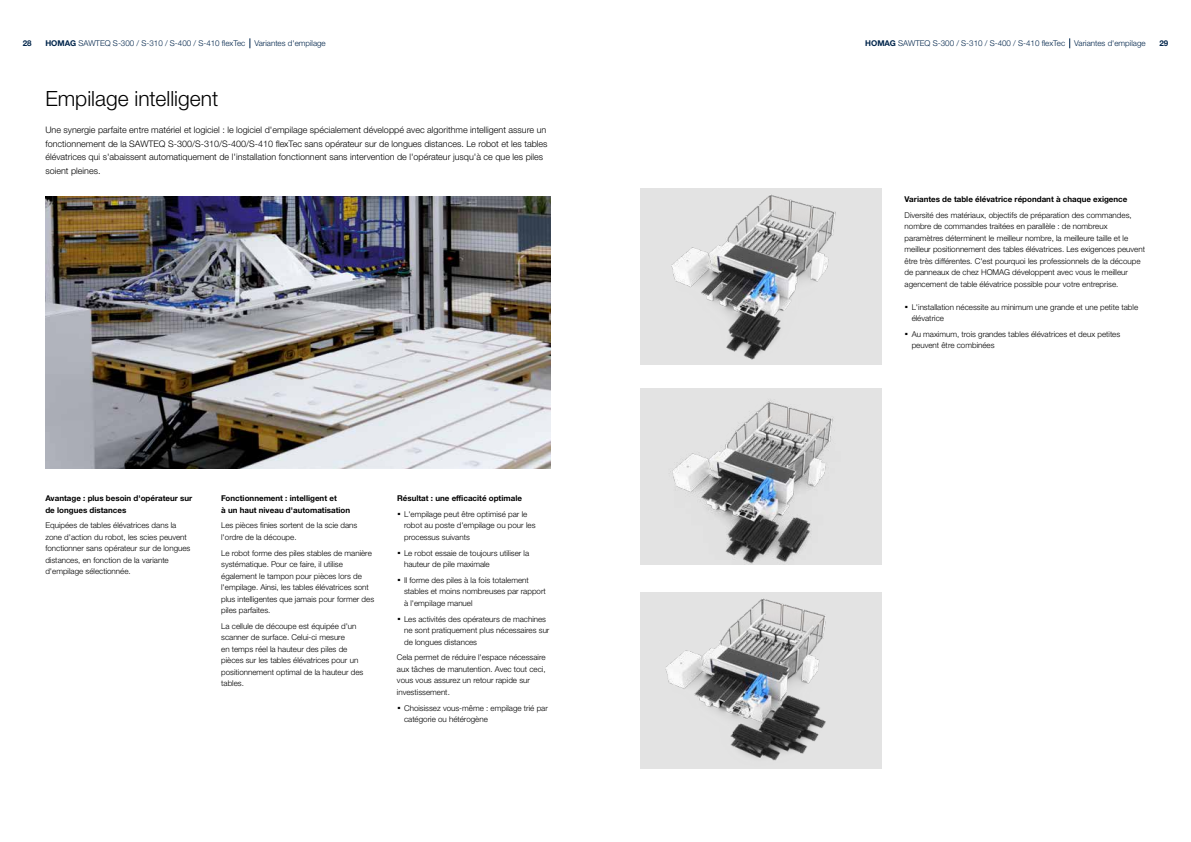
<style>
.page{position:relative;width:1191px;height:842px;background:#fff}
.page>*{position:absolute;margin:0;border:0;box-sizing:border-box;transform-origin:0 0}
.t1{font:300 21px "Helvetica Neue LTW1 G";color:#000}
.t2{font:300 9px/13.6px "Helvetica Neue LTW1 G";color:#000}
.t3{font:300 8px/11.5px "Helvetica Neue LTW1 G";color:#000}
.t4{font:700 8px/11.5px "Helvetica Neue LTW1 G";color:#000}
.t5{font:300 8px "Helvetica Neue LTW1 G";color:#00254b}
.t6{font:700 8px "Helvetica Neue LTW1 G";color:#00254b}
.s1{font-weight:700}
.s2{font-weight:700;font-size:14px}
</style>
<div class="page">
<img style="left:45px;top:196px;width:505px;height:272px">
<img style="left:641px;top:388px;width:241px;height:177px">
<img style="left:641px;top:592px;width:241px;height:177px">
<img style="left:641px;top:188px;width:241px;height:176px">
<p class="t5" style="left:45px;top:39px;width:282px"><span class="s1">HOMAG</span> SAWTEQ S-300 / S-310 / S-400 / S-410 flexTec Variantes d'empilage</p>
<p class="t5" style="left:865px;top:39px;width:282px"><span class="s1">HOMAG</span> SAWTEQ S-300 / S-310 / S-400 / S-410 flexTec Variantes d'empilage</p>
<p class="t6" style="left:23px;top:39px;width:10px">28</p>
<p class="t6" style="left:1159px;top:39px;width:10px">29</p>
<h1 class="t1" style="left:45px;top:86px;width:174px">Empilage intelligent</h1>
<p class="t2" style="left:45px;top:123px;width:504px">Une synergie parfaite entre matériel et logiciel : le logiciel d'empilage spécialement développé avec algorithme intelligent assure un fonctionnement de la SAWTEQ S-300/S-310/S-400/S-410 flexTec sans opérateur sur de longues distances. Le robot et les tables élévatrices qui s'abaissent automatiquement de l'installation fonctionnent sans intervention de l'opérateur jusqu'à ce que les piles soient pleines.</p>
<p class="t4" style="left:45px;top:492px;width:148px">Avantage : plus besoin d'opérateur sur de longues distances</p>
<p class="t3" style="left:45px;top:520px;width:147px">Equipées de tables élévatrices dans la zone d'action du robot, les scies peuvent fonctionner sans opérateur sur de longues distances, en fonction de la variante d'empilage sélectionnée.</p>
<p class="t4" style="left:221px;top:492px;width:130px">Fonctionnement : intelligent et<br>à un haut niveau d'automatisation</p>
<p class="t3" style="left:221px;top:520px;width:138px">Les pièces finies sortent de la scie dans l'ordre de la découpe.</p>
<p class="t3" style="left:221px;top:547px;width:154px">Le robot forme des piles stables de manière systématique. Pour ce faire, il utilise également le tampon pour pièces lors de l'empilage. Ainsi, les tables élévatrices sont plus intelligentes que jamais pour former des piles parfaites.</p>
<p class="t3" style="left:221px;top:620px;width:144px">La cellule de découpe est équipée d'un scanner de surface. Celui-ci mesure<br>en temps réel la hauteur des piles de pièces sur les tables élévatrices pour un positionnement optimal de la hauteur des tables.</p>
<p class="t3" style="left:397px;top:490px;width:132px;line-height:15.8px"><span class="s1">Résultat : une efficacité optimale </span><span class="s2">·</span> L'empilage peut être optimisé par le</p>
<p class="t3" style="left:404px;top:520px;width:133px">robot au poste d'empilage ou pour les processus suivants</p>
<p class="t3" style="left:404px;top:547px;width:127px;text-indent:-7px"><span class="s2">·</span> Le robot essaie de toujours utiliser la hauteur de pile maximale</p>
<p class="t3" style="left:404px;top:574px;width:143px;text-indent:-7px"><span class="s2">·</span> Il forme des piles à la fois totalement stables et moins nombreuses par rapport à l'empilage manuel</p>
<p class="t3" style="left:404px;top:613px;width:147px;text-indent:-7px"><span class="s2">·</span> Les activités des opérateurs de machines ne sont pratiquement plus nécessaires sur de longues distances</p>
<p class="t3" style="left:397px;top:652px;width:150px">Cela permet de réduire l'espace nécessaire aux tâches de manutention. Avec tout ceci, vous vous assurez un retour rapide sur investissement.</p>
<p class="t3" style="left:404px;top:702px;width:145px;text-indent:-7px"><span class="s2">·</span> Choisissez vous-même : empilage trié par catégorie ou hétérogène</p>
<p class="t4" style="left:904px;top:193px;width:224px">Variantes de table élévatrice répondant à chaque exigence</p>
<p class="t3" style="left:904px;top:209px;width:242px">Diversité des matériaux, objectifs de préparation des commandes, nombre de commandes traitées en parallèle : de nombreux paramètres déterminent le meilleur nombre, la meilleure taille et le meilleur positionnement des tables élévatrices. Les exigences peuvent être très différentes. C'est pourquoi les professionnels de la découpe de panneaux de chez HOMAG développent avec vous le meilleur agencement de table élévatrice possible pour votre entreprise.</p>
<p class="t3" style="left:911px;top:301px;width:228px;text-indent:-7px"><span class="s2">·</span> L'installation nécessite au minimum une grande et une petite table élévatrice</p>
<p class="t3" style="left:911px;top:328px;width:210px;text-indent:-7px"><span class="s2">·</span> Au maximum, trois grandes tables élévatrices et deux petites peuvent être combinées</p>
</div>
